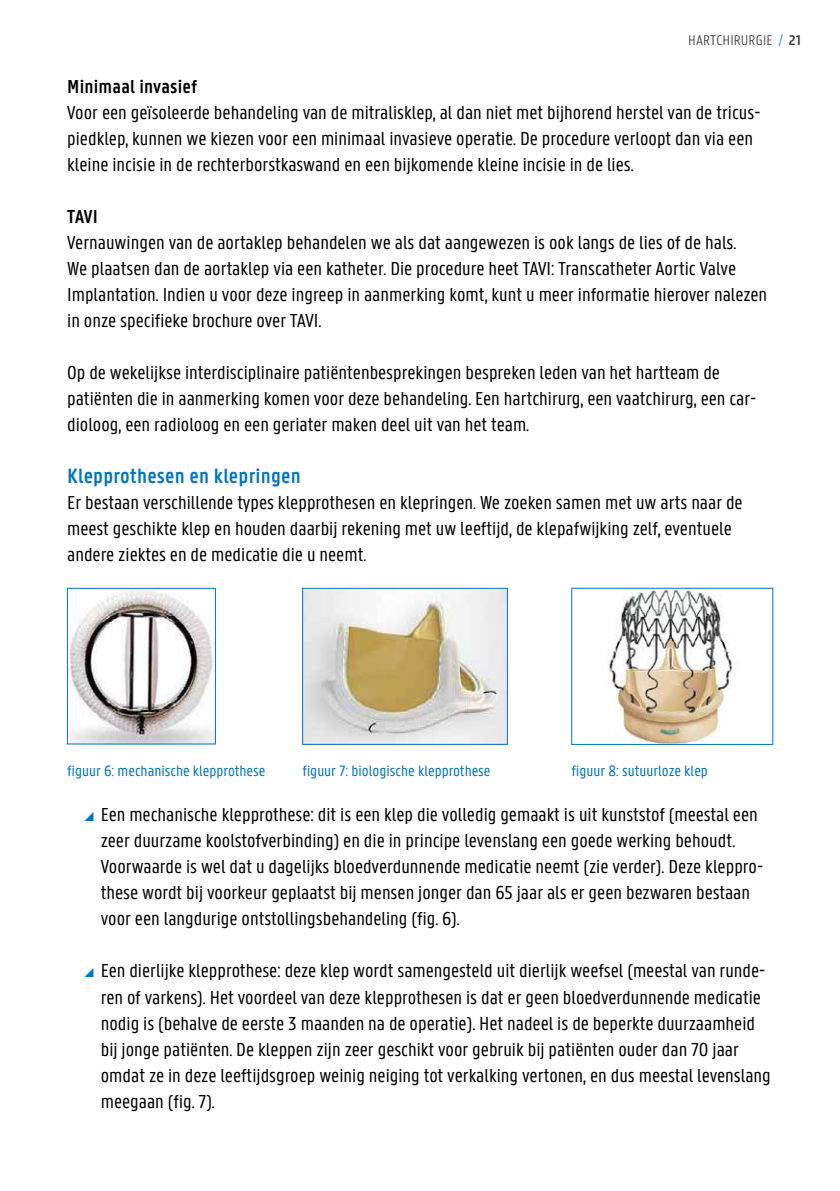
<style>
.page{position:relative;width:840px;height:1191px;background:#fff}
.page>*{position:absolute;margin:0;border:0;box-sizing:border-box;transform-origin:0 0}
.t1{font:600 22px "U Gent Panno Text";letter-spacing:.01em;color:#0075bf}
.t2{font:20px/26px "U Gent Panno Text";color:#000}
.t3{font:600 20px "U Gent Panno Text";letter-spacing:.01em;color:#000}
.t4{font:16px "U Gent Panno Text";color:#0075bf}
.t5{font:300 15px "U Gent Panno Text";letter-spacing:.015em;color:#3c3c3b}
.s1{color:#0080c6}
.s2{font-weight:600}
</style>
<div class="page">
<img style="left:69px;top:590px;width:144px;height:152px">
<div style="left:67px;top:588px;width:148px;height:156px;border:1px solid #0075bf"></div>
<img style="left:304px;top:590px;width:201px;height:152px">
<div style="left:302px;top:588px;width:205px;height:156px;border:1px solid #0075bf"></div>
<img style="left:608px;top:590px;width:125px;height:152px">
<p class="t5" style="left:687px;top:31px;width:114px">HARTCHIRURGIE <span class="s1">/</span> <span class="s2">21</span></p>
<p class="t3" style="left:67px;top:75px;width:132px">Minimaal invasief</p>
<p class="t2" style="left:67px;top:99px;width:694px">Voor een geïsoleerde behandeling van de mitralisklep, al dan niet met bijhorend herstel van de tricus&shy;piedklep, kunnen we kiezen voor een minimaal invasieve operatie. De procedure verloopt dan via een kleine incisie in de rechterborstkaswand en een bijkomende kleine incisie in de lies.</p>
<p class="t3" style="left:67px;top:205px;width:32px">TAVI</p>
<p class="t2" style="left:67px;top:229px;width:701px">Vernauwingen van de aortaklep behandelen we als dat aangewezen is ook langs de lies of de hals.<br>We plaatsen dan de aortaklep via een katheter. Die procedure heet TAVI: Transcatheter Aortic Valve Implantation. Indien u voor deze ingreep in aanmerking komt, kunt u meer informatie hierover nalezen in onze specifieke brochure over TAVI.</p>
<p class="t2" style="left:67px;top:359px;width:690px">Op de wekelijkse interdisciplinaire patiëntenbesprekingen bespreken leden van het hartteam de patiënten die in aanmerking komen voor deze behandeling. Een hartchirurg, een vaatchirurg, een car&shy;dioloog, een radioloog en een geriater maken deel uit van het team.</p>
<p class="t1" style="left:67px;top:463px;width:235px">Klepprothesen en klepringen</p>
<p class="t2" style="left:67px;top:489px;width:676px">Er bestaan verschillende types klepprothesen en klepringen. We zoeken samen met uw arts naar de meest geschikte klep en houden daarbij rekening met uw leeftijd, de klepafwijking zelf, eventuele andere ziektes en de medicatie die u neemt.</p>
<p class="t4" style="left:67px;top:761px;width:200px">figuur 6: mechanische klepprothese</p>
<p class="t4" style="left:302px;top:761px;width:189px">figuur 7: biologische klepprothese</p>
<p class="t4" style="left:571px;top:761px;width:138px">figuur 8: sutuurloze klep</p>
<p class="t2" style="left:101px;top:801px;width:663px">Een mechanische klepprothese: dit is een klep die volledig gemaakt is uit kunststof (meestal een zeer duurzame koolstofverbinding) en die in principe levenslang een goede werking behoudt.<br>Voorwaarde is wel dat u dagelijks bloedverdunnende medicatie neemt (zie verder). Deze kleppro&shy;these wordt bij voorkeur geplaatst bij mensen jonger dan 65 jaar als er geen bezwaren bestaan voor een langdurige ontstollingsbehandeling (fig. 6).</p>
<p class="t2" style="left:101px;top:957px;width:671px">Een dierlijke klepprothese: deze klep wordt samengesteld uit dierlijk weefsel (meestal van runde&shy;ren of varkens). Het voordeel van deze klepprothesen is dat er geen bloedverdunnende medicatie nodig is (behalve de eerste 3 maanden na de operatie). Het nadeel is de beperkte duurzaamheid bij jonge patiënten. De kleppen zijn zeer geschikt voor gebruik bij patiënten ouder dan 70 jaar omdat ze in deze leeftijdsgroep weinig neiging tot verkalking vertonen, en dus meestal levenslang meegaan (fig. 7).</p>
</div>
